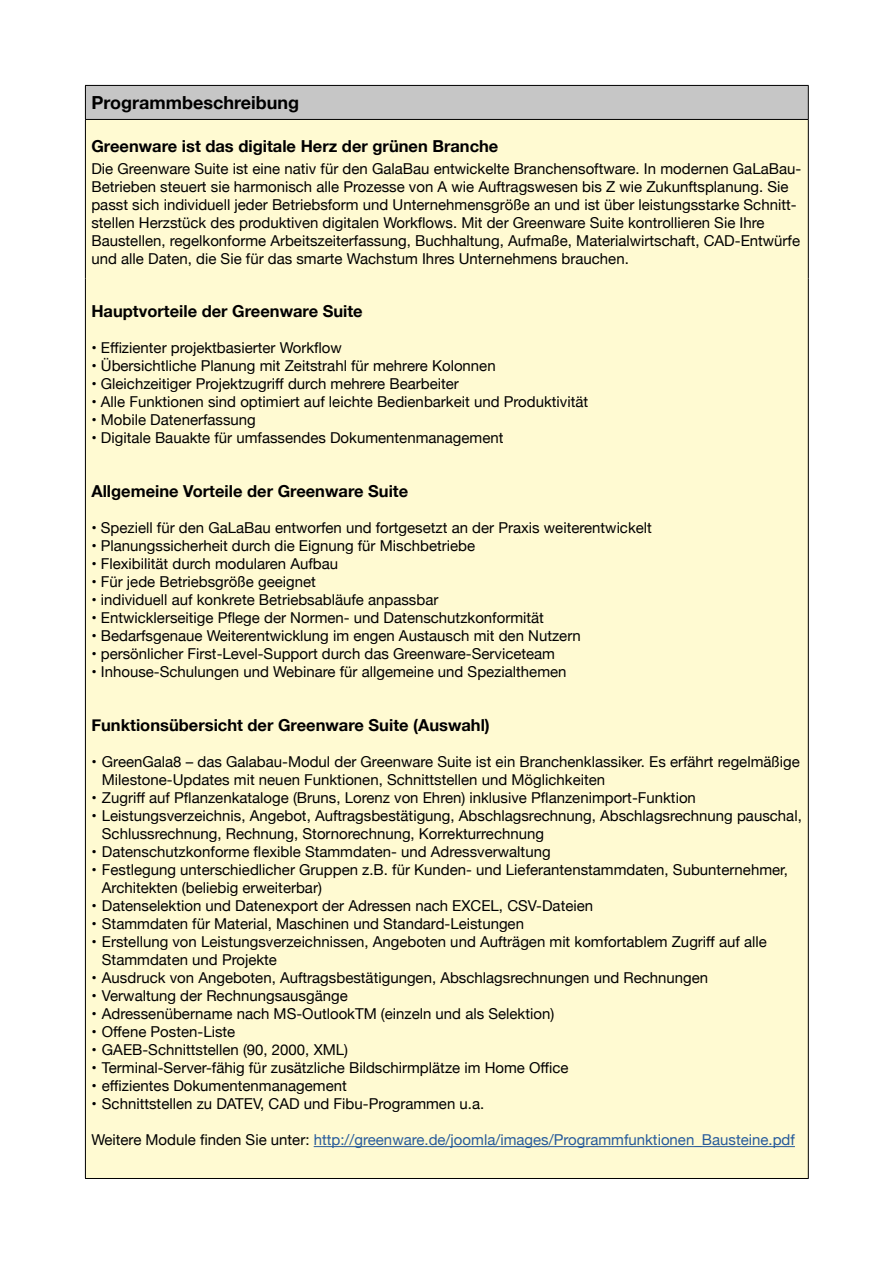
<style>
.page{position:relative;width:893px;height:1263px;background:#fff}
.page>*{position:absolute;margin:0;border:0;box-sizing:border-box;transform-origin:0 0}
.t1{font:700 18px "Helvetica Neue";color:#000}
.t2{font:700 16.5px "Helvetica Neue";color:#000}
.t3{font:15px/18px "Helvetica Neue";color:#000}
.t4{font:15px "Helvetica Neue";color:#275b9b}
.s1{color:#000}
</style>
<div class="page">
<div style="left:85px;top:85px;width:723px;height:34px;background:#c6c6c6"></div>
<div style="left:86px;top:120px;width:722px;height:1058px;background:#fffad2"></div>
<hr style="left:85px;top:120px;width:1px;height:158px;background:#000">
<hr style="left:808px;top:120px;width:1px;height:158px;background:#000">
<hr style="left:85px;top:278px;width:1px;height:900px;background:#000">
<hr style="left:808px;top:278px;width:1px;height:900px;background:#000">
<hr style="left:85px;top:1178px;width:724px;height:1px;background:#000">
<hr style="left:85px;top:85px;width:724px;height:1px;background:#000">
<hr style="left:85px;top:86px;width:1px;height:33px;background:#000">
<hr style="left:808px;top:86px;width:1px;height:33px;background:#000">
<hr style="left:85px;top:119px;width:724px;height:1px;background:#000">
<hr style="left:314px;top:1146px;width:481px;height:1px;background:#275b9b">
<p class="t1" style="left:91px;top:88px;width:209px">Programmbeschreibung</p>
<p class="t2" style="left:91px;top:133px;width:408px">Greenware ist das digitale Herz der grünen Branche</p>
<p class="t3" style="left:91px;top:161px;width:711px">Die Greenware Suite ist eine nativ für den GalaBau entwickelte Branchensoftware. In modernen GaLaBau-Betrieben steuert sie harmonisch alle Prozesse von A wie Auftragswesen bis Z wie Zukunftsplanung. Sie passt sich individuell jeder Betriebsform und Unternehmensgröße an und ist über leistungsstarke Schnitt&shy;stellen Herzstück des produktiven digitalen Workflows. Mit der Greenware Suite kontrollieren Sie Ihre Baustellen, regelkonforme Arbeitszeiterfassung, Buchhaltung, Aufmaße, Materialwirtschaft, CAD-Entwürfe und alle Daten, die Sie für das smarte Wachstum Ihres Unternehmens brauchen.</p>
<p class="t2" style="left:91px;top:298px;width:273px">Hauptvorteile der Greenware Suite</p>
<p class="t3" style="left:91px;top:339px;width:252px">• Effizienter projektbasierter Workflow</p>
<p class="t3" style="left:91px;top:357px;width:406px">• Übersichtliche Planung mit Zeitstrahl für mehrere Kolonnen</p>
<p class="t3" style="left:91px;top:375px;width:369px">• Gleichzeitiger Projektzugriff durch mehrere Bearbeiter</p>
<p class="t3" style="left:91px;top:393px;width:498px">• Alle Funktionen sind optimiert auf leichte Bedienbarkeit und Produktivität</p>
<p class="t3" style="left:91px;top:411px;width:166px">• Mobile Datenerfassung</p>
<p class="t3" style="left:91px;top:429px;width:414px">• Digitale Bauakte für umfassendes Dokumentenmanagement</p>
<p class="t2" style="left:91px;top:478px;width:318px">Allgemeine Vorteile der Greenware Suite</p>
<p class="t3" style="left:91px;top:519px;width:562px">• Speziell für den GaLaBau entworfen und fortgesetzt an der Praxis weiterentwickelt</p>
<p class="t3" style="left:91px;top:537px;width:385px">• Planungssicherheit durch die Eignung für Mischbetriebe</p>
<p class="t3" style="left:91px;top:555px;width:248px">• Flexibilität durch modularen Aufbau</p>
<p class="t3" style="left:91px;top:573px;width:226px">• Für jede Betriebsgröße geeignet</p>
<p class="t3" style="left:91px;top:591px;width:348px">• individuell auf konkrete Betriebsabläufe anpassbar</p>
<p class="t3" style="left:91px;top:609px;width:454px">• Entwicklerseitige Pflege der Normen- und Datenschutzkonformität</p>
<p class="t3" style="left:91px;top:627px;width:491px">• Bedarfsgenaue Weiterentwicklung im engen Austausch mit den Nutzern</p>
<p class="t3" style="left:91px;top:645px;width:465px">• persönlicher First-Level-Support durch das Greenware-Serviceteam</p>
<p class="t3" style="left:91px;top:663px;width:477px">• Inhouse-Schulungen und Webinare für allgemeine und Spezialthemen</p>
<p class="t2" style="left:91px;top:712px;width:400px">Funktionsübersicht der Greenware Suite (Auswahl)</p>
<p class="t3" style="left:102px;top:753px;width:699px;text-indent:-10px">• GreenGala8 – das Galabau-Modul der Greenware Suite ist ein Branchenklassiker. Es erfährt regelmäßige<br>Milestone-Updates mit neuen Funktionen, Schnittstellen und Möglichkeiten</p>
<p class="t3" style="left:91px;top:789px;width:606px">• Zugriff auf Pflanzenkataloge (Bruns, Lorenz von Ehren) inklusive Pflanzenimport-Funktion</p>
<p class="t3" style="left:102px;top:807px;width:701px;text-indent:-10px">• Leistungsverzeichnis, Angebot, Auftragsbestätigung, Abschlagsrechnung, Abschlagsrechnung pauschal,<br>Schlussrechnung, Rechnung, Stornorechnung, Korrekturrechnung</p>
<p class="t3" style="left:91px;top:843px;width:461px">• Datenschutzkonforme flexible Stammdaten- und Adressverwaltung</p>
<p class="t3" style="left:102px;top:861px;width:688px;text-indent:-10px">• Festlegung unterschiedlicher Gruppen z.B. für Kunden- und Lieferantenstammdaten, Subunternehmer,<br>Architekten (beliebig erweiterbar)</p>
<p class="t3" style="left:91px;top:897px;width:503px">• Datenselektion und Datenexport der Adressen nach EXCEL, CSV-Dateien</p>
<p class="t3" style="left:91px;top:915px;width:434px">• Stammdaten für Material, Maschinen und Standard-Leistungen</p>
<p class="t3" style="left:102px;top:933px;width:666px;text-indent:-10px">• Erstellung von Leistungsverzeichnissen, Angeboten und Aufträgen mit komfortablem Zugriff auf alle<br>Stammdaten und Projekte</p>
<p class="t3" style="left:91px;top:969px;width:618px">• Ausdruck von Angeboten, Auftragsbestätigungen, Abschlagsrechnungen und Rechnungen</p>
<p class="t3" style="left:91px;top:987px;width:258px">• Verwaltung der Rechnungsausgänge</p>
<p class="t3" style="left:91px;top:1005px;width:464px">• Adressenübername nach MS-OutlookTM (einzeln und als Selektion)</p>
<p class="t3" style="left:91px;top:1023px;width:145px">• Offene Posten-Liste</p>
<p class="t3" style="left:91px;top:1041px;width:258px">• GAEB-Schnittstellen (90, 2000, XML)</p>
<p class="t3" style="left:91px;top:1059px;width:479px">• Terminal-Server-fähig für zusätzliche Bildschirmplätze im Home Office</p>
<p class="t3" style="left:91px;top:1077px;width:257px">• effizientes Dokumentenmanagement</p>
<p class="t3" style="left:91px;top:1095px;width:394px">• Schnittstellen zu DATEV, CAD und Fibu-Programmen u.a.</p>
<p class="t4" style="left:91px;top:1129px;width:705px"><span class="s1">Weitere Module finden Sie unter:</span> http://greenware.de/joomla/images/Programmfunktionen_Bausteine.pdf</p>
</div>
